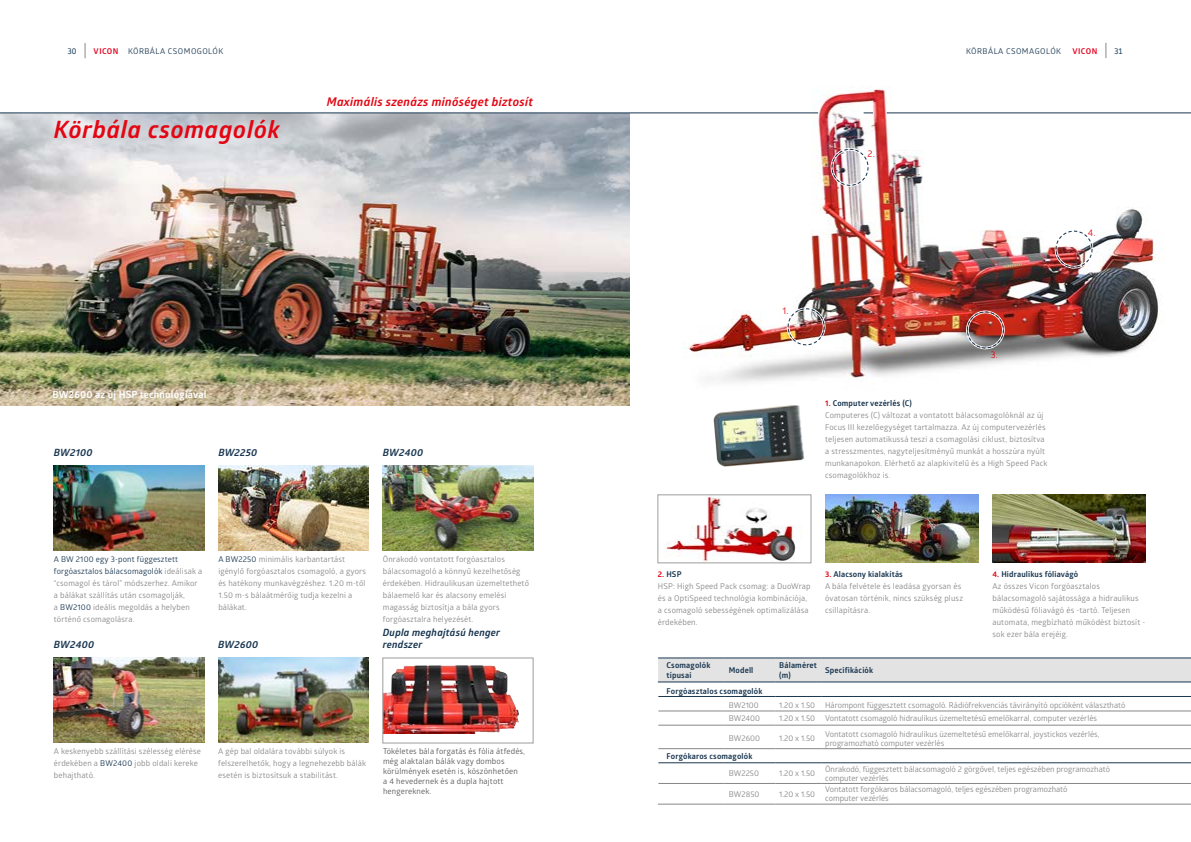
<style>
.page{position:relative;width:1191px;height:842px;background:#fff}
.page>*{position:absolute;margin:0;border:0;box-sizing:border-box;transform-origin:0 0}
.t1{font:italic 700 24px "Glober";letter-spacing:.03em;color:#e30613}
.t2{font:italic 700 12px "Glober";letter-spacing:.02em;color:#e30613}
.t3{font:italic 700 10px/12px "Glober";letter-spacing:.02em;color:#193650}
.t4{font:700 10px "Glober";letter-spacing:.02em;color:#fff}
.t5{font:9.5px "Glober";color:#e30613}
.t6{font:8px/12px "Glober";letter-spacing:.02em;color:#878787}
.t7{font:8px/9px "Glober";color:#878787}
.t8{font:8px/10px "Glober";letter-spacing:.02em;color:#575756}
.t9{font:700 8px/10px "Glober";letter-spacing:.02em;color:#193650}
.t10{font:8px "Glober";letter-spacing:.06em;color:#193650}
.t11{font:700 8px "Glober";letter-spacing:.06em;color:#e40521}
.t12{font:8px "Ruda";color:#0c3451}
.s1{color:#193650}
.s2{font-weight:700;color:#e30613}
.s3{font-weight:700;color:#193650}
</style>
<div class="page">
<img style="left:652px;top:42px;width:539px;height:340px">
<img style="left:0;top:113px;width:629px;height:292px">
<img style="left:1054px;top:229px;width:40px;height:40px">
<img style="left:786px;top:307px;width:40px;height:39px">
<svg style="left:830px;top:147px;width:40px;height:40px"></svg>
<svg style="left:965px;top:310px;width:40px;height:40px;background:#a85d57"></svg>
<img style="left:54px;top:465px;width:150px;height:85px">
<img style="left:218px;top:465px;width:151px;height:85px">
<img style="left:384px;top:665px;width:135px;height:69px">
<div style="left:382px;top:658px;width:151px;height:85px;border:1px solid #9d9d9c"></div>
<img style="left:218px;top:658px;width:150px;height:85px">
<img style="left:383px;top:465px;width:150px;height:85px">
<img style="left:54px;top:658px;width:150px;height:85px">
<img style="left:713px;top:405px;width:91px;height:62px">
<img style="left:992px;top:495px;width:153px;height:68px">
<img style="left:825px;top:495px;width:153px;height:68px">
<img style="left:665px;top:497px;width:137px;height:64px">
<div style="left:657px;top:495px;width:154px;height:68px;border:1px solid #9d9d9c"></div>
<hr style="left:0;top:112px;width:818px;height:1px;background:#193650">
<hr style="left:886px;top:112px;width:305px;height:1px;background:#193650">
<svg style="left:658px;top:659px;width:533px;height:145px"></svg>
<hr style="left:658px;top:783px;width:67px;height:1px;background:#878787">
<hr style="left:725px;top:783px;width:50px;height:1px;background:#878787">
<hr style="left:775px;top:783px;width:46px;height:1px;background:#878787">
<hr style="left:821px;top:783px;width:370px;height:1px;background:#878787">
<hr style="left:658px;top:804px;width:67px;height:1px;background:#878787">
<hr style="left:725px;top:804px;width:50px;height:1px;background:#878787">
<hr style="left:775px;top:804px;width:46px;height:1px;background:#878787">
<hr style="left:821px;top:804px;width:370px;height:1px;background:#878787">
<hr style="left:658px;top:658px;width:67px;height:1px;background:#193650">
<hr style="left:725px;top:658px;width:50px;height:1px;background:#193650">
<hr style="left:775px;top:658px;width:46px;height:1px;background:#193650">
<hr style="left:821px;top:658px;width:370px;height:1px;background:#193650">
<hr style="left:658px;top:682px;width:67px;height:1px;background:#193650">
<hr style="left:725px;top:682px;width:50px;height:1px;background:#193650">
<hr style="left:775px;top:682px;width:46px;height:1px;background:#193650">
<hr style="left:821px;top:682px;width:370px;height:1px;background:#193650">
<hr style="left:658px;top:696px;width:67px;height:1px;background:#193650">
<hr style="left:725px;top:696px;width:50px;height:1px;background:#193650">
<hr style="left:775px;top:696px;width:46px;height:1px;background:#193650">
<hr style="left:821px;top:696px;width:370px;height:1px;background:#193650">
<hr style="left:658px;top:711px;width:67px;height:1px;background:#878787">
<hr style="left:725px;top:711px;width:50px;height:1px;background:#878787">
<hr style="left:775px;top:711px;width:46px;height:1px;background:#878787">
<hr style="left:821px;top:711px;width:370px;height:1px;background:#878787">
<hr style="left:658px;top:762px;width:67px;height:1px;background:#193650">
<hr style="left:725px;top:762px;width:50px;height:1px;background:#193650">
<hr style="left:775px;top:762px;width:46px;height:1px;background:#193650">
<hr style="left:821px;top:762px;width:370px;height:1px;background:#193650">
<hr style="left:658px;top:725px;width:67px;height:1px;background:#878787">
<hr style="left:725px;top:725px;width:50px;height:1px;background:#878787">
<hr style="left:775px;top:725px;width:46px;height:1px;background:#878787">
<hr style="left:821px;top:725px;width:370px;height:1px;background:#878787">
<hr style="left:658px;top:748px;width:67px;height:1px;background:#878787">
<hr style="left:725px;top:748px;width:50px;height:1px;background:#878787">
<hr style="left:775px;top:748px;width:46px;height:1px;background:#878787">
<hr style="left:821px;top:748px;width:370px;height:1px;background:#878787">
<svg style="left:1105px;top:43px;width:1px;height:15px"></svg>
<svg style="left:85px;top:43px;width:1px;height:15px"></svg>
<p class="t10" style="left:128px;top:45px;width:97px">KÖRBÁLA CSOMOGOLÓK</p>
<p class="t10" style="left:966px;top:45px;width:96px">KÖRBÁLA CSOMAGOLÓK</p>
<p class="t12" style="left:68px;top:47px;width:10px">30</p>
<p class="t11" style="left:94px;top:45px;width:26px">VICON</p>
<p class="t11" style="left:1072px;top:45px;width:26px">VICON</p>
<p class="t12" style="left:1114px;top:47px;width:9px">31</p>
<h1 class="t1" style="left:54px;top:114px;width:227px">Körbála csomagolók</h1>
<h2 class="t2" style="left:327px;top:93px;width:208px">Maximális szenázs minőséget biztosít</h2>
<p class="t4" style="left:52px;top:388px;width:155px">BW2600 az új HSP technológiával</p>
<p class="t3" style="left:54px;top:446px;width:40px">BW2100</p>
<p class="t3" style="left:218px;top:446px;width:40px">BW2250</p>
<p class="t3" style="left:383px;top:446px;width:42px">BW2400</p>
<p class="t6" style="left:54px;top:553px;width:150px"><span class="s1">A BW 2100 egy 3-pont függesztett forgóasztalos bálacsomagolók</span> ideálisak a “csomagol és tárol” módszerhez. Amikor a bálákat szállítás után csomagolják,<br>a <span class="s1">BW2100</span> ideális megoldás a helyben történő csomagolásra.</p>
<p class="t6" style="left:218px;top:553px;width:149px"><span class="s1">A BW2250</span> minimális karbantartást igénylő forgóasztalos csomagoló, a gyors és hatékony munkavégzéshez. 1.20 m-től<br>1.50 m-s bálaátmérőig tudja kezelni a bálákat.</p>
<p class="t3" style="left:54px;top:638px;width:42px">BW2400</p>
<p class="t3" style="left:218px;top:638px;width:42px">BW2600</p>
<p class="t6" style="left:383px;top:553px;width:148px">Önrakodó vontatott forgóasztalos bálacsomagoló a könnyű kezelhetőség érdekében. Hidraulikusan üzemeltethető bálaemelő kar és alacsony emelési magasság biztosítja a bála gyors forgóasztalra helyezését.</p>
<p class="t3" style="left:383px;top:626px;width:119px">Dupla meghajtású henger rendszer</p>
<p class="t6" style="left:54px;top:745px;width:149px">A keskenyebb szállítási szélesség elérése érdekében a <span class="s1">BW2400</span> jobb oldali kereke behajtható.</p>
<p class="t6" style="left:218px;top:745px;width:149px">A gép bal oldalára további súlyok is felszerelhetők, hogy a legnehezebb bálák esetén is biztosítsuk a stabilitást.</p>
<p class="t8" style="left:383px;top:746px;width:143px">Tökéletes bála forgatás és fólia átfedés, még alaktalan bálák vagy dombos körülmények esetén is, köszönhetően<br>a 4 hevedernek és a dupla hajtott hengereknek.</p>
<p class="t5" style="left:867px;top:147px;width:9px">2.</p>
<p class="t5" style="left:782px;top:304px;width:8px">1.</p>
<p class="t5" style="left:990px;top:348px;width:9px">3.</p>
<p class="t6" style="left:825px;top:397px;width:224px"><span class="s2">1.</span> <span class="s3">Computer vezérlés (C)<br></span>Computeres (C) változat a vontatott bálacsomagolóknál az új Focus III kezelőegységet tartalmazza. Az új computervezérlés teljesen automatikussá teszi a csomagolási ciklust, biztosítva a stresszmentes, nagyteljesítményű munkát a hosszúra nyúlt munkanapokon. Elérhető az alapkivitelű és a High Speed Pack csomagolókhoz is.</p>
<p class="t5" style="left:1087px;top:226px;width:9px">4.</p>
<p class="t6" style="left:658px;top:568px;width:154px"><span class="s2">2.</span> <span class="s3">HSP<br></span>HSP: High Speed Pack csomag: a DuoWrap és a OptiSpeed technológia kombinációja, a csomagoló sebességének optimalizálása érdekében.</p>
<p class="t6" style="left:825px;top:568px;width:139px"><span class="s2">3.</span> <span class="s3">Alacsony kialakítás<br></span>A bála felvétele és leadása gyorsan és óvatosan történik, nincs szükség plusz csillapításra.</p>
<p class="t6" style="left:992px;top:568px;width:154px"><span class="s2">4.</span> <span class="s3">Hidraulikus fóliavágó<br></span>Az összes Vicon forgóasztalos bálacsomagoló sajátossága a hidraulikus működésű fóliavágó és -tartó. Teljesen automata, megbízható működést biztosít - sok ezer bála erejéig.</p>
<p class="t9" style="left:666px;top:660px;width:45px">Csomagolók típusai</p>
<p class="t9" style="left:729px;top:665px;width:26px">Modell</p>
<p class="t9" style="left:779px;top:660px;width:39px">Bálaméret (m)</p>
<p class="t9" style="left:825px;top:665px;width:49px">Specifikációk</p>
<p class="t9" style="left:666px;top:686px;width:97px">Forgóasztalos csomagolók</p>
<p class="t6" style="left:729px;top:699px;width:31px">BW2100</p>
<p class="t7" style="left:779px;top:700px;width:347px">1.20 x 1.50 Hárompont függesztett csomagoló. Rádiófrekvenciás távirányító opcióként választható</p>
<p class="t6" style="left:729px;top:712px;width:33px">BW2400</p>
<p class="t7" style="left:779px;top:713px;width:319px">1.20 x 1.50 Vontatott csomagoló hidraulikus üzemeltetésű emelőkarral, computer vezérlés</p>
<p class="t6" style="left:729px;top:732px;width:33px">BW2600</p>
<p class="t6" style="left:779px;top:732px;width:37px">1.20 x 1.50</p>
<p class="t7" style="left:825px;top:729px;width:276px">Vontatott csomagoló hidraulikus üzemeltetésű emelőkarral, joystickos vezérlés, programozható computer vezérlés</p>
<p class="t9" style="left:666px;top:751px;width:87px">Forgókaros csomagolók</p>
<p class="t6" style="left:729px;top:767px;width:32px">BW2250</p>
<p class="t6" style="left:779px;top:767px;width:37px">1.20 x 1.50</p>
<p class="t7" style="left:825px;top:764px;width:286px">Önrakodó, függesztett bálacsomagoló 2 görgővel, teljes egészében programozható computer vezérlés</p>
<p class="t6" style="left:729px;top:788px;width:32px">BW2850</p>
<p class="t6" style="left:779px;top:788px;width:37px">1.20 x 1.50</p>
<p class="t7" style="left:825px;top:785px;width:244px">Vontatott forgókaros bálacsomagoló, teljes egészében programozható computer vezérlés</p>
</div>
